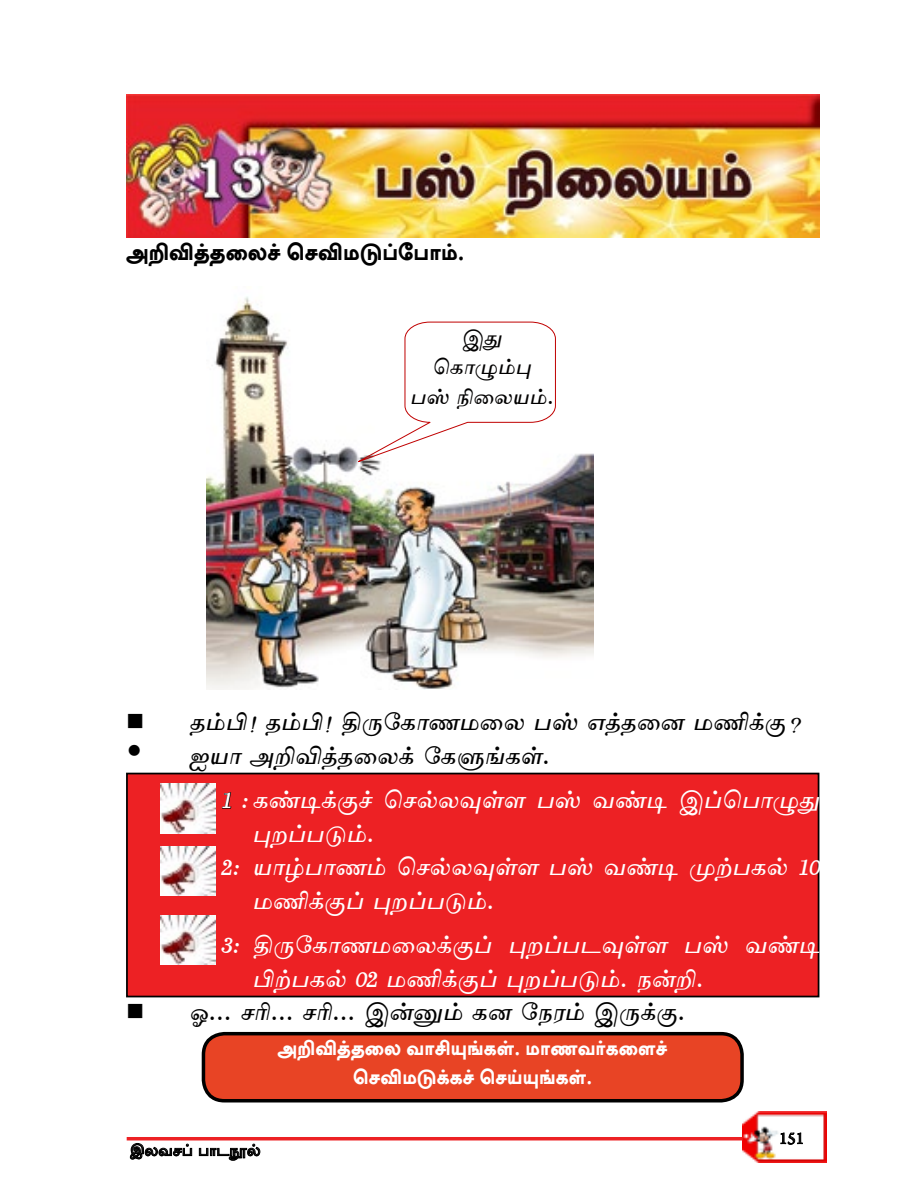
<style>
.page{position:relative;width:914px;height:1197px;background:#fff}
.page>*{position:absolute;margin:0;border:0;box-sizing:border-box;transform-origin:0 0}
.t1{font:28px/33.6px "SHREE TAM7";color:#fff}
.t2{font:28px/33.6px "SHREE TAM7";color:#000}
.t3{font:28px "SHREE TAM7";color:#000}
.t4{font:24.5px/29.4px "SHREE TAM7";color:#fff;text-align:center}
.t5{font:24.5px/29.4px "SHREE TAM7";color:#020101;text-align:center}
.t6{font:17.5px "SHREE TAM7";color:#000}
.t7{font:17.5px "Arno Pro";color:#000}
</style>
<div class="page">
<img style="left:742px;top:1112px;width:84px;height:50px">
<svg style="left:779px;top:1132px;width:24px;height:13px"></svg>
<hr style="left:127px;top:1137px;width:615px;height:3px;background:#ed2124">
<svg style="left:129px;top:1143px;width:63px;height:17px"></svg>
<svg style="left:198px;top:1143px;width:63px;height:18px"></svg>
<div style="left:127px;top:774px;width:691px;height:223px;background:#ed2124"></div>
<div style="left:126px;top:773px;width:693px;height:224px;border:2px solid #000"></div>
<img style="left:207px;top:296px;width:386px;height:394px">
<img style="left:160px;top:784px;width:55px;height:49px">
<img style="left:160px;top:847px;width:55px;height:49px">
<img style="left:160px;top:915px;width:55px;height:50px">
<img style="left:126px;top:94px;width:693px;height:144px">
<svg style="left:222px;top:792px;width:9px;height:17px"></svg>
<svg style="left:353px;top:321px;width:203px;height:144px"></svg>
<div style="left:203px;top:1034px;width:539px;height:67px;background:#e84425;border-radius:21px"></div>
<div style="left:202px;top:1032px;width:541px;height:70px;border:4px solid #000;border-radius:21px"></div>
<p class="t3" style="left:126px;top:241px;width:340px">AÔÂZUØ»A Ö\Â©K¨÷£Õ®.</p>
<p class="t5" style="left:410px;top:325px;width:145px">CX<br>ÖPÕÊ®¦ £Ì {Ø»¯®.</p>
<p class="t2" style="left:126px;top:708px;width:677px">■ U®¤! U®¤! V¸÷PÕN©Ø» £Ì GZUØÚ ©OUS? ∙</p>
<p class="t2" style="left:189px;top:742px;width:362px">I¯Õ AÔÂZUØ»U ÷PÐ[PÒ.</p>
<p class="t1" style="left:220px;top:786px;width:600px">1 :PSIUSA Ö\À»ÄÒÍ £Ì ÁSI C¨Ö£ÕÊX</p>
<p class="t1" style="left:252px;top:819px;width:123px">¦Ó¨£K®.</p>
<p class="t1" style="left:220px;top:853px;width:600px">2: ¯ÕÌ£ÕN® Ö\À»ÄÒÍ £Ì ÁSI •Ø£PÀ 10</p>
<p class="t1" style="left:252px;top:887px;width:243px">©OUS¨ ¦Ó¨£K®.</p>
<p class="t1" style="left:252px;top:931px;width:569px;text-indent:-32px">3: V¸÷PÕN©Ø»US¨ ¦Ó¨£HÄÒÍ £Ì ÁSI ¤Ø£PÀ 02 ©OUS¨ ¦Ó¨£K®. |ßÔ.</p>
<p class="t2" style="left:126px;top:998px;width:560px">■ K... \›... \›... CßÝ® PÚ ÷|Μ® C¸US.</p>
<p class="t4" style="left:277px;top:1035px;width:391px">AÔÂZUØ» ÁÕ]²[PÒ. ©ÕNÁºPØÍA<br>Ö\Â©KUPA Ö\´²[PÒ.</p>
<p class="t6" style="left:130px;top:1143px;width:132px">C»Á\¨ £õh¡À</p>
<p class="t7" style="left:779px;top:1128px;width:26px">151</p>
</div>
